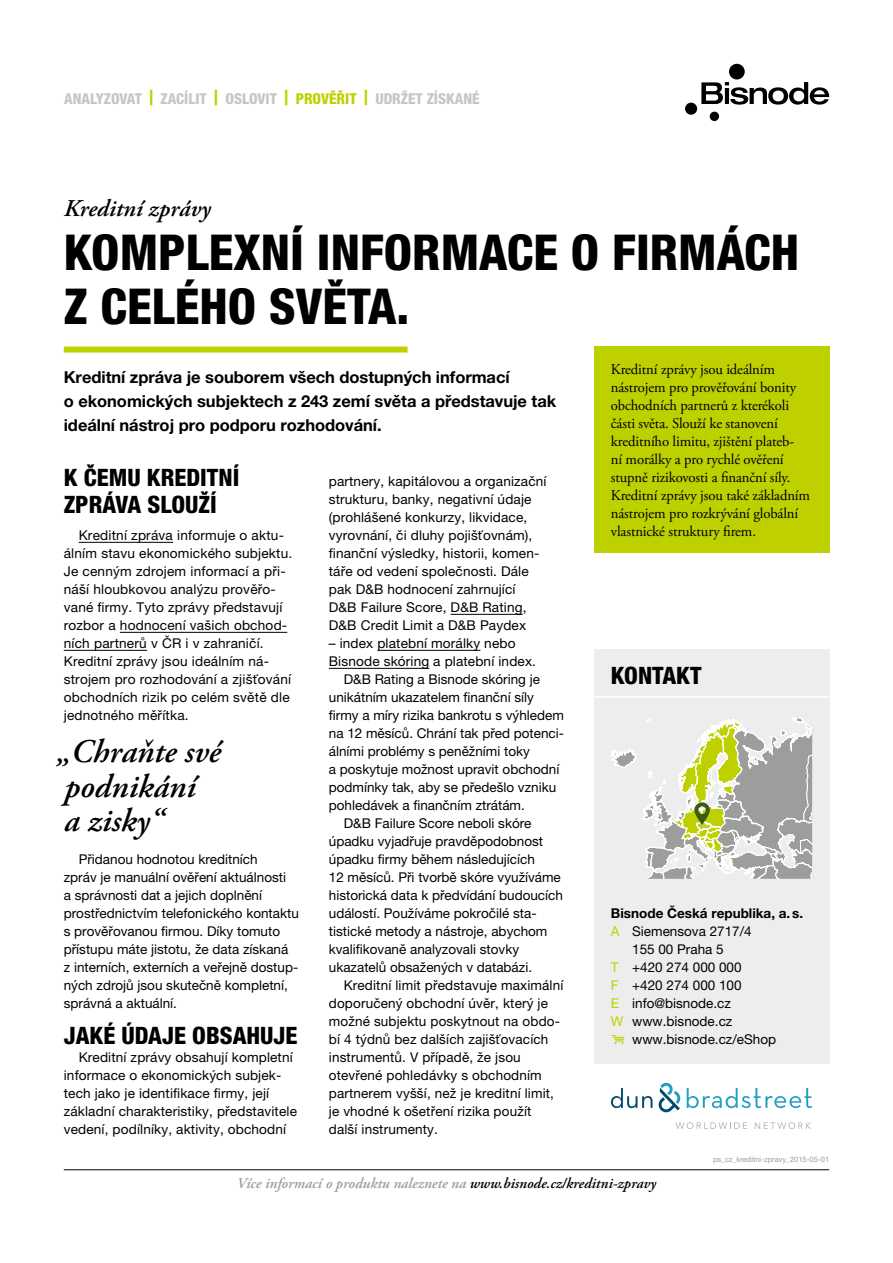
<style>
.page{position:relative;width:893px;height:1263px;background:#fff}
.page>*{position:absolute;margin:0;border:0;box-sizing:border-box;transform-origin:0 0}
.t1{font:800 condensed 49.5px/54px "Helvetica Neue LT Pro";color:#000}
.t2{font:italic 600 33px/34.5px "Adobe Garamond Pro";color:#000}
.t3{font:800 condensed 24px/27px "Helvetica Neue LT Pro";color:#000}
.t4{font:italic 600 24px "Adobe Garamond Pro";color:#000}
.t5{font:700 16.5px/24px "Helvetica Neue LT Pro";letter-spacing:-.005em;color:#000}
.t6{font:15px/18px "Adobe Garamond Pro";letter-spacing:-.01em;color:#000}
.t7{font:italic 600 15px "Adobe Garamond Pro";color:#9d9d9c}
.t8{font:800 condensed 15px "Helvetica Neue LT Pro";color:#c6c6c6}
.t9{font:13.5px/18px "Helvetica Neue LT Pro";letter-spacing:.01em;color:#000}
.t10{font:700 13.5px "Helvetica Neue LT Pro";color:#000}
.t11{font:7.5px "Helvetica Neue LT Pro";color:#9d9d9c}
.s1{font-size:21px;color:#bed000}
.s2{color:#bed000}
.s3{color:#000}
</style>
<div class="page">
<hr style="left:64px;top:1169px;width:765px;height:1px;background:#000">
<svg style="left:701px;top:82px;width:128px;height:23px"></svg>
<div style="left:729px;top:64px;width:16px;height:16px;background:#000;border-radius:50%"></div>
<div style="left:685px;top:103px;width:12px;height:12px;background:#000;border-radius:50%"></div>
<div style="left:710px;top:112px;width:9px;height:9px;background:#000;border-radius:50%"></div>
<div style="left:594px;top:650px;width:235px;height:414px;background:#ededed"></div>
<hr style="left:594px;top:696px;width:235px;height:2px;background:#fff">
<svg style="left:611px;top:1035px;width:14px;height:9px"></svg>
<svg style="left:612px;top:749px;width:24px;height:18px"></svg>
<svg style="left:642px;top:718px;width:171px;height:161px"></svg>
<svg style="left:611px;top:1083px;width:69px;height:29px"></svg>
<svg style="left:687px;top:1088px;width:125px;height:20px"></svg>
<svg style="left:676px;top:1122px;width:71px;height:7px"></svg>
<svg style="left:755px;top:1122px;width:56px;height:7px"></svg>
<div style="left:64px;top:347px;width:344px;height:6px;background:#bed000"></div>
<hr style="left:79px;top:542px;width:94px;height:1px;background:#000">
<hr style="left:120px;top:632px;width:167px;height:1px;background:#000">
<hr style="left:64px;top:650px;width:83px;height:1px;background:#000">
<hr style="left:451px;top:614px;width:72px;height:1px;background:#000">
<hr style="left:377px;top:650px;width:103px;height:1px;background:#000">
<hr style="left:329px;top:668px;width:100px;height:1px;background:#000">
<div style="left:594px;top:346px;width:235px;height:207px;background:#bed000"></div>
<p class="t8" style="left:64px;top:89px;width:417px">ANALYZOVAT <span class="s1">|</span> ZACÍLIT <span class="s1">|</span> OSLOVIT <span class="s1">|</span> <span class="s2">PROVĚŘIT</span> <span class="s1">|</span> UDRŽET ZÍSKANÉ</p>
<h3 class="t4" style="left:64px;top:195px;width:148px">Kreditní zprávy</h3>
<h1 class="t1" style="left:64px;top:225px;width:737px">KOMPLEXNÍ INFORMACE O FIRMÁCH<br>Z CELÉHO SVĚTA.</h1>
<p class="t5" style="left:64px;top:365px;width:494px">Kreditní zpráva je souborem všech dostupných informací<br>o ekonomických subjektech z 243 zemí světa a představuje tak ideální nástroj pro podporu rozhodování.</p>
<h3 class="t3" style="left:64px;top:464px;width:177px">K ČEMU KREDITNÍ<br>ZPRÁVA SLOUŽÍ</h3>
<p class="t9" style="left:64px;top:526px;width:230px;text-indent:15px">Kreditní zpráva informuje o aktu&shy;álním stavu ekonomického subjektu.<br>Je cenným zdrojem informací a při&shy;náší hloubkovou analýzu prověřo&shy;vané firmy. Tyto zprávy představují rozbor a hodnocení vašich obchod&shy;ních partnerů v ČR i v zahraničí.<br>Kreditní zprávy jsou ideálním ná&shy;strojem pro rozhodování a zjišťování obchodních rizik po celém světě dle jednotného měřítka.</p>
<p class="t9" style="left:329px;top:472px;width:219px">partnery, kapitálovou a organizační strukturu, banky, negativní údaje (prohlášené konkurzy, likvidace, vyrovnání, či dluhy pojišťovnám), finanční výsledky, historii, komen&shy;táře od vedení společnosti. Dále pak D&amp;B hodnocení zahrnující D&amp;B Failure Score, D&amp;B Rating, D&amp;B Credit Limit a D&amp;B Paydex</p>
<p class="t9" style="left:329px;top:634px;width:188px">– index platební morálky nebo</p>
<p class="t9" style="left:329px;top:652px;width:209px">Bisnode skóring a platební index.</p>
<p class="t9" style="left:344px;top:670px;width:198px">D&amp;B Rating a Bisnode skóring je</p>
<p class="t9" style="left:329px;top:688px;width:207px">unikátním ukazatelem finanční síly</p>
<p class="t9" style="left:329px;top:706px;width:237px">firmy a míry rizika bankrotu s výhledem</p>
<p class="t9" style="left:329px;top:724px;width:237px">na 12 měsíců. Chrání tak před potenci-</p>
<p class="t9" style="left:329px;top:742px;width:203px">álními problémy s peněžními toky</p>
<p class="t9" style="left:329px;top:760px;width:232px">a poskytuje možnost upravit obchodní</p>
<p class="t9" style="left:329px;top:778px;width:229px">podmínky tak, aby se předešlo vzniku</p>
<p class="t9" style="left:329px;top:796px;width:198px">pohledávek a finančním ztrátám.</p>
<p class="t9" style="left:344px;top:814px;width:189px">D&amp;B Failure Score neboli skóre</p>
<p class="t9" style="left:329px;top:832px;width:216px">úpadku vyjadřuje pravděpodobnost</p>
<p class="t9" style="left:329px;top:850px;width:208px">úpadku firmy během následujících</p>
<p class="t9" style="left:329px;top:868px;width:234px">12 měsíců. Při tvorbě skóre využíváme</p>
<p class="t9" style="left:329px;top:886px;width:236px">historická data k předvídání budoucích</p>
<p class="t9" style="left:329px;top:904px;width:209px">událostí. Používáme pokročilé sta-</p>
<p class="t9" style="left:329px;top:922px;width:220px">tistické metody a nástroje, abychom</p>
<p class="t9" style="left:329px;top:940px;width:192px">kvalifikovaně analyzovali stovky</p>
<p class="t9" style="left:329px;top:958px;width:205px">ukazatelů obsažených v databázi.</p>
<p class="t9" style="left:344px;top:976px;width:221px">Kreditní limit představuje maximální</p>
<p class="t9" style="left:329px;top:994px;width:221px">doporučený obchodní úvěr, který je</p>
<p class="t9" style="left:329px;top:1012px;width:233px">možné subjektu poskytnout na obdo-</p>
<p class="t9" style="left:329px;top:1030px;width:221px">bí 4 týdnů bez dalších zajišťovacích</p>
<p class="t9" style="left:329px;top:1048px;width:193px">instrumentů. V případě, že jsou</p>
<p class="t9" style="left:329px;top:1066px;width:214px">otevřené pohledávky s obchodním</p>
<p class="t9" style="left:329px;top:1084px;width:227px">partnerem vyšší, než je kreditní limit,</p>
<p class="t9" style="left:329px;top:1102px;width:204px">je vhodné k ošetření rizika použít</p>
<p class="t9" style="left:329px;top:1120px;width:111px">další instrumenty.</p>
<h2 class="t2" style="left:57px;top:736px;width:165px">„Chraňte své podnikání<br>a zisky“</h2>
<p class="t9" style="left:64px;top:850px;width:237px;text-indent:15px">Přidanou hodnotou kreditních<br>zpráv je manuální ověření aktuálnosti<br>a správnosti dat a jejich doplnění prostřednictvím telefonického kontaktu s prověřovanou firmou. Díky tomuto přístupu máte jistotu, že data získaná<br>z interních, externích a veřejně dostup&shy;ných zdrojů jsou skutečně kompletní, správná a aktuální.</p>
<h3 class="t3" style="left:64px;top:1022px;width:235px">JAKÉ ÚDAJE OBSAHUJE</h3>
<p class="t9" style="left:64px;top:1048px;width:235px;text-indent:15px">Kreditní zprávy obsahují kompletní informace o ekonomických subjek&shy;tech jako je identifikace firmy, její základní charakteristiky, představitele vedení, podílníky, aktivity, obchodní</p>
<p class="t6" style="left:611px;top:361px;width:201px">Kreditní zprávy jsou ideálním nástrojem pro prověřování bonity obchodních partnerů z kterékoli části světa. Slouží ke stanovení kreditního limitu, zjištění plateb-<br>ní morálky a pro rychlé ověření stupně rizikovosti a finanční síly.<br>Kreditní zprávy jsou také základním nástrojem pro rozkrývání globální vlastnické struktury firem.</p>
<h3 class="t3" style="left:611px;top:662px;width:92px">KONTAKT</h3>
<p class="t10" style="left:611px;top:905px;width:194px">Bisnode Česká republika, a.s.</p>
<p class="t9" style="left:611px;top:922px;width:142px"><span class="s2">A</span> Siemensova 2717/4</p>
<p class="t9" style="left:632px;top:940px;width:93px">155 00 Praha 5</p>
<p class="t9" style="left:611px;top:958px;width:132px"><span class="s2">T</span> +420 274 000 000</p>
<p class="t9" style="left:611px;top:976px;width:132px"><span class="s2">F</span> +420 274 000 100</p>
<p class="t9" style="left:611px;top:994px;width:122px"><span class="s2">E</span> info@bisnode.cz</p>
<p class="t9" style="left:611px;top:1012px;width:123px"><span class="s2">W</span> www.bisnode.cz</p>
<p class="t9" style="left:632px;top:1030px;width:145px">www.bisnode.cz/eShop</p>
<p class="t11" style="left:713px;top:1155px;width:117px">ps_cz_kreditni-zpravy_2015-05-01</p>
<p class="t7" style="left:237px;top:1175px;width:421px">Více informací o produktu naleznete na <span class="s3">www.bisnode.cz/kreditni-zpravy</span></p>
</div>
